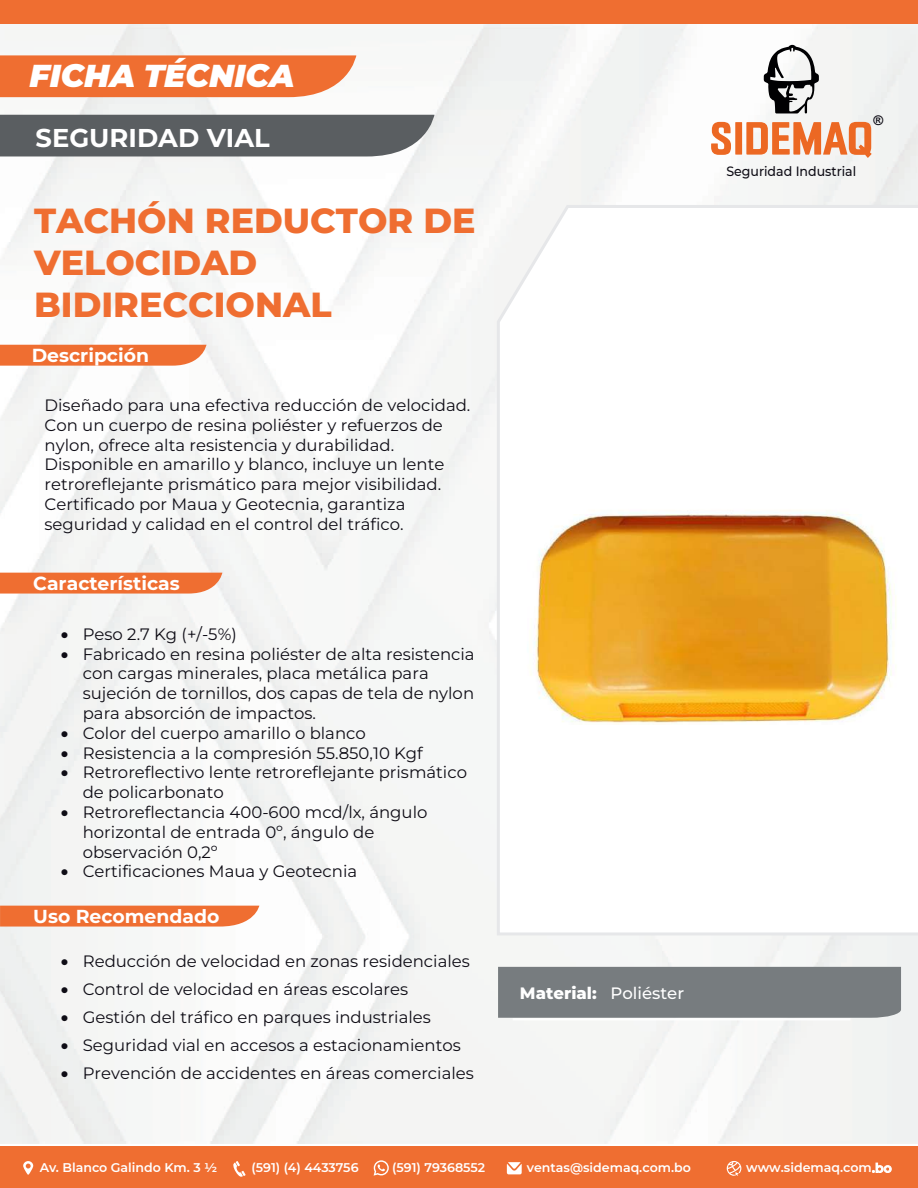
<style>
.page{position:relative;width:918px;height:1188px;background:#fff}
.page>*{position:absolute;margin:0;border:0;box-sizing:border-box;transform-origin:0 0}
.t1{font:800 34.8px/41.8px "Montserrat";color:#ef6e31}
.t2{font:italic 900 31.65px "Montserrat";color:#fff}
.t3{font:700 25.8px "Montserrat";color:#fff}
.t4{font:700 18.75px "Montserrat";color:#fff}
.t5{font:16.5px/19.8px "Montserrat";color:#0e0c15}
.t6{font:800 16.5px "Montserrat";color:#fff}
.t7{font:500 13.5px "Montserrat";color:#0e0c15;scale:.93 1}
.t8{font:700 13.35px "Arial";color:#0e0c15}
.t9{font:600 12.6px "Montserrat";color:#fff}
.s1{font-weight:500}
</style>
<div class="page">
<img style="left:0;top:23px;width:917px;height:1121px">
<svg style="left:495px;top:203px;width:423px;height:734px"></svg>
<div style="left:0;top:55px;width:356px;height:42px;background:#ef6e31"></div>
<div style="left:0;top:115px;width:434px;height:41px;background:#5a5e61"></div>
<svg style="left:0;top:345px;width:206px;height:21px;background:#ef753b"></svg>
<svg style="left:0;top:573px;width:222px;height:21px;background:#ef753b"></svg>
<svg style="left:764px;top:45px;width:55px;height:69px"></svg>
<svg style="left:711px;top:122px;width:161px;height:36px"></svg>
<div style="left:0;top:1146px;width:918px;height:42px;background:#ef6e31"></div>
<div style="left:0;top:0;width:918px;height:23px;background:#ef6e31"></div>
<svg style="left:727px;top:1161px;width:14px;height:15px"></svg>
<svg style="left:507px;top:1162px;width:15px;height:12px"></svg>
<svg style="left:374px;top:1160px;width:15px;height:16px"></svg>
<svg style="left:23px;top:1161px;width:10px;height:14px"></svg>
<svg style="left:233px;top:1161px;width:13px;height:16px"></svg>
<div style="left:498px;top:967px;width:403px;height:51px;background:#777c7f"></div>
<hr style="left:513px;top:1018px;width:337px;height:2px;background:#fff">
<svg style="left:0;top:906px;width:259px;height:21px;background:#ef753c"></svg>
<div style="left:719px;top:360px;width:185px;height:115px;background:#fff"></div>
<img style="left:514px;top:452px;width:401px;height:338px">
<img style="left:504px;top:514px;width:413px;height:210px">
<h2 class="t2" style="left:30px;top:52px;width:267px">FICHA TÉCNICA</h2>
<h3 class="t3" style="left:36px;top:119px;width:236px">SEGURIDAD VIAL</h3>
<h1 class="t1" style="left:34px;top:198px;width:443px">TACHÓN REDUCTOR DE<br>VELOCIDAD<br>BIDIRECCIONAL</h1>
<p class="t4" style="left:32px;top:342px;width:119px">Descripción</p>
<p class="t5" style="left:45px;top:395px;width:427px">Diseñado para una efectiva reducción de velocidad.<br>Con un cuerpo de resina poliéster y refuerzos de nylon, ofrece alta resistencia y durabilidad.<br>Disponible en amarillo y blanco, incluye un lente retroreflejante prismático para mejor visibilidad.<br>Certificado por Maua y Geotecnia, garantiza seguridad y calidad en el control del tráfico.</p>
<p class="t4" style="left:33px;top:570px;width:148px">Características</p>
<p class="t5" style="left:61px;top:623px;width:177px">• Peso 2.7 Kg (+/-5%)</p>
<p class="t5" style="left:83px;top:643px;width:393px;text-indent:-22px">• Fabricado en resina poliéster de alta resistencia con cargas minerales, placa metálica para sujeción de tornillos, dos capas de tela de nylon para absorción de impactos.</p>
<p class="t5" style="left:61px;top:722px;width:307px">• Color del cuerpo amarillo o blanco</p>
<p class="t5" style="left:61px;top:742px;width:364px">• Resistencia a la compresión 55.850,10 Kgf</p>
<p class="t5" style="left:83px;top:762px;width:386px;text-indent:-22px">• Retroreflectivo lente retroreflejante prismático de policarbonato</p>
<p class="t5" style="left:83px;top:802px;width:346px;text-indent:-22px">• Retroreflectancia 400-600 mcd/lx, ángulo horizontal de entrada 0º, ángulo de observación 0,2º</p>
<p class="t5" style="left:61px;top:861px;width:298px">• Certificaciones Maua y Geotecnia</p>
<p class="t4" style="left:33px;top:903px;width:188px">Uso Recomendado</p>
<p class="t5" style="left:61px;top:951px;width:411px">• Reducción de velocidad en zonas residenciales</p>
<p class="t5" style="left:61px;top:979px;width:349px">• Control de velocidad en áreas escolares</p>
<p class="t5" style="left:61px;top:1007px;width:372px">• Gestión del tráfico en parques industriales</p>
<p class="t5" style="left:61px;top:1035px;width:401px">• Seguridad vial en accesos a estacionamientos</p>
<p class="t5" style="left:61px;top:1063px;width:415px">• Prevención de accidentes en áreas comerciales</p>
<p class="t7" style="left:726px;top:161px;width:141px">Seguridad Industrial</p>
<p class="t8" style="left:873px;top:111px;width:11px">®</p>
<p class="t6" style="left:520px;top:981px;width:166px">Material: <span class="s1">Poliéster</span></p>
<p class="t9" style="left:40px;top:1159px;width:179px">Av. Blanco Galindo Km. 3 ½</p>
<p class="t9" style="left:252px;top:1159px;width:109px">(591) (4) 4433756</p>
<p class="t9" style="left:392px;top:1159px;width:95px">(591) 79368552</p>
<p class="t9" style="left:527px;top:1159px;width:166px">ventas@sidemaq.com.bo</p>
<p class="t9" style="left:746px;top:1159px;width:147px">www.sidemaq.com.bo</p>
</div>
